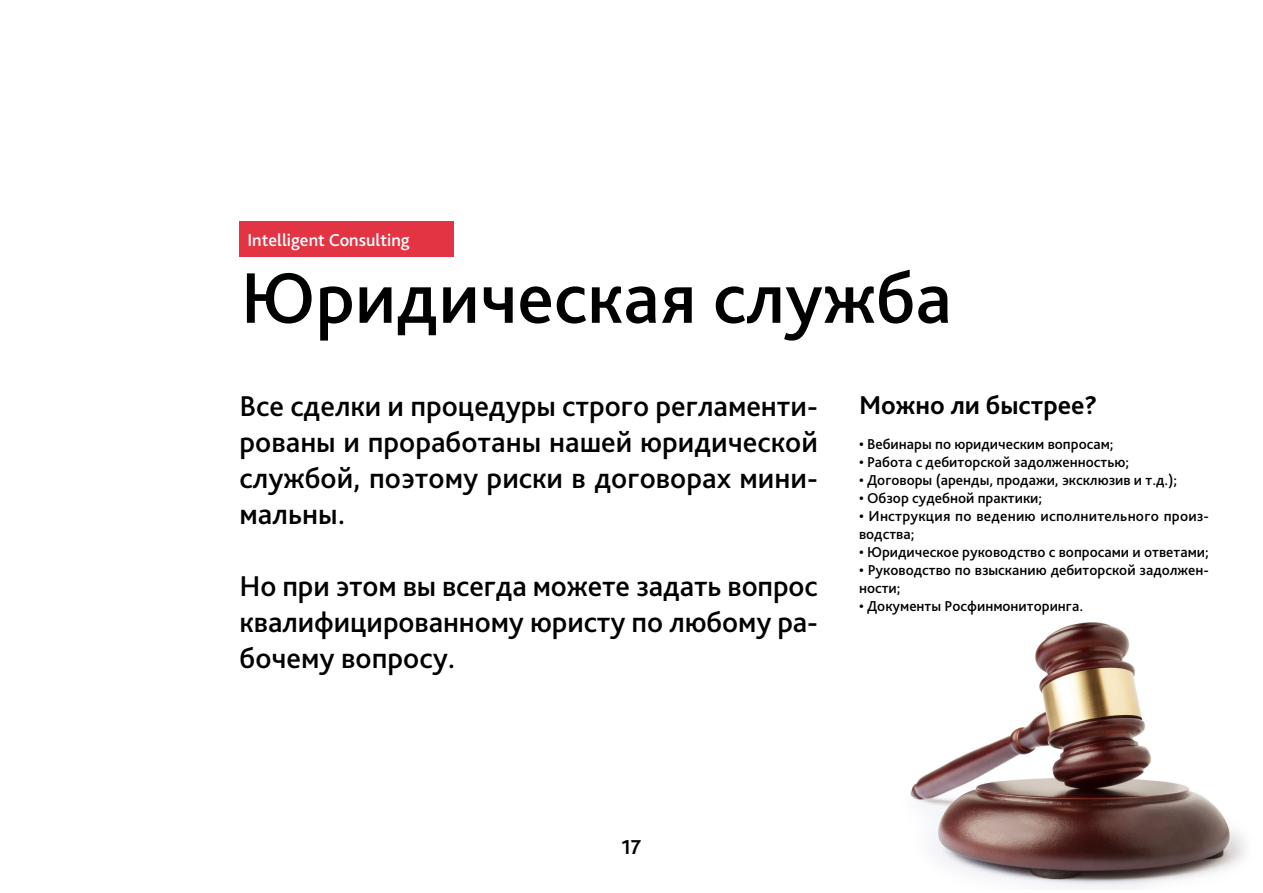
<style>
.page{position:relative;width:1263px;height:893px;background:#fff}
.page>*{position:absolute;margin:0;border:0;box-sizing:border-box;transform-origin:0 0}
.t1{font:500 75px "Bliss Pro";color:#000}
.t2{font:500 30px/36px "Bliss Pro";color:#000;text-align:justify}
.t3{font:700 27px "Bliss Pro";color:#000}
.t4{font:700 21px "Bliss Pro";color:#000}
.t5{font:500 18px "Bliss Pro";color:#fff}
.t6{font:500 15px/18px "Bliss Pro";color:#000}
</style>
<div class="page">
<img style="left:910px;top:622px;width:335px;height:267px">
<div style="left:240px;top:222px;width:214px;height:35px;background:#e33444"></div>
<p class="t5" style="left:247px;top:229px;width:164px">Intelligent Consulting</p>
<h1 class="t1" style="left:241px;top:251px;width:713px">Юридическая служба</h1>
<h2 class="t2" style="left:240px;top:387px;width:580px">Все сделки и процедуры строго регламенти&shy;рованы и проработаны нашей юридической службой, поэтому риски в договорах мини&shy;мальны.</h2>
<h2 class="t2" style="left:240px;top:567px;width:580px">Но при этом вы всегда можете задать вопрос квалифицированному юристу по любому ра&shy;бочему вопросу.</h2>
<h3 class="t3" style="left:859px;top:388px;width:240px">Можно ли быстрее?</h3>
<p class="t6" style="left:859px;top:435px;width:256px">• Вебинары по юридическим вопросам;</p>
<p class="t6" style="left:859px;top:453px;width:272px">• Работа с дебиторской задолженностью;</p>
<p class="t6" style="left:859px;top:471px;width:320px">• Договоры (аренды, продажи, эксклюзив и т.д.);</p>
<p class="t6" style="left:859px;top:489px;width:185px">• Обзор судебной практики;</p>
<p class="t6" style="left:859px;top:507px;width:351px">• Инструкция по ведению исполнительного произ&shy;водства;</p>
<p class="t6" style="left:859px;top:543px;width:351px">• Юридическое руководство с вопросами и ответами;</p>
<p class="t6" style="left:859px;top:561px;width:351px">• Руководство по взысканию дебиторской задолжен&shy;ности;</p>
<p class="t6" style="left:859px;top:597px;width:226px">• Документы Росфинмониторинга.</p>
<h3 class="t4" style="left:622px;top:834px;width:21px">17</h3>
</div>
